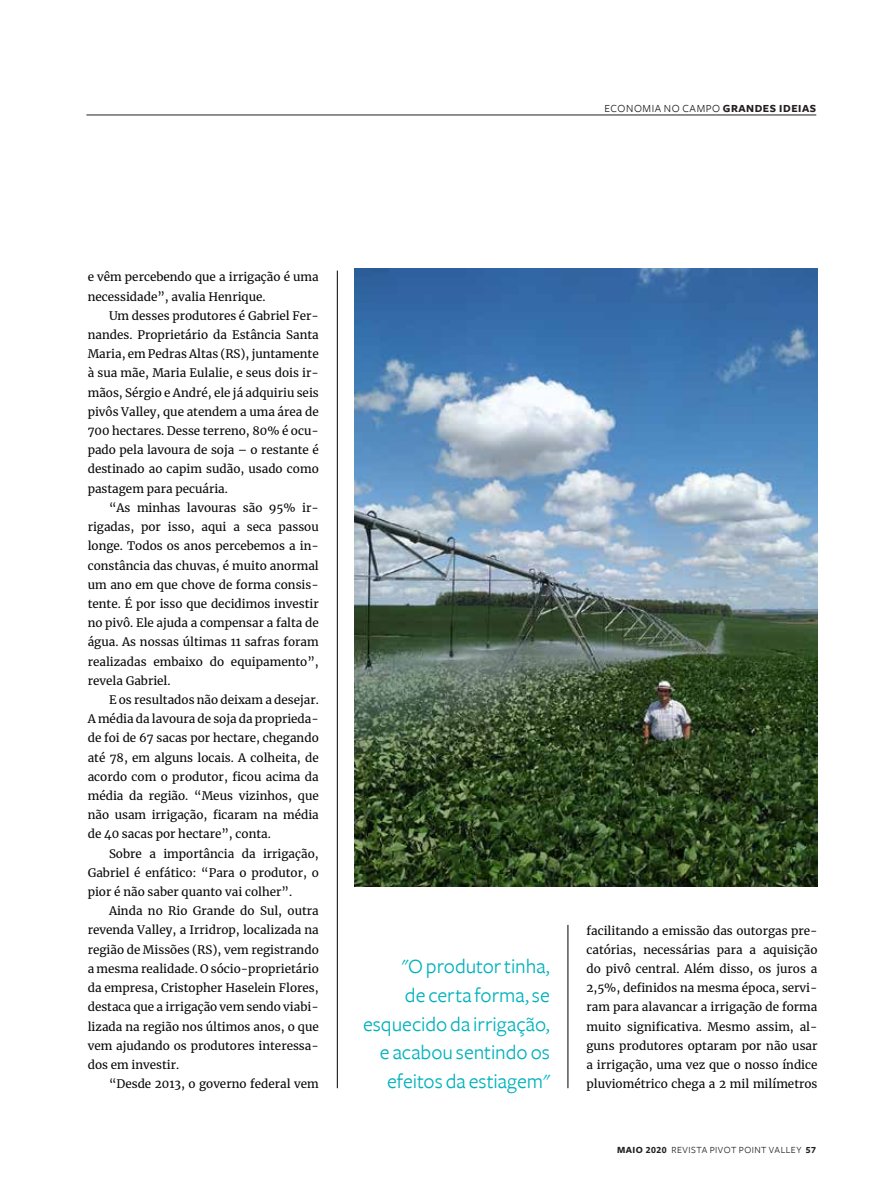
<style>
.page{position:relative;width:893px;height:1191px;background:#fff}
.page>*{position:absolute;margin:0;border:0;box-sizing:border-box;transform-origin:0 0}
.t1{font:21px/28.8px "Freight Sans";letter-spacing:-.005em;color:#00b2bb;text-align:right}
.t2{font:11.7px/19.2px "Merriweather";color:#070506;text-align:justify}
.t3{font:11.25px "Freight Sans";letter-spacing:.05em;color:#231f20}
.t4{font:9.75px "Freight Sans";letter-spacing:.05em;color:#231f20}
.s1{font-weight:700}
.s2{font-family:"Freight Sans Bold SC"}
</style>
<div class="page">
<hr style="left:86px;top:115px;width:730px;height:1px;background:#231f20">
<hr style="left:568px;top:925px;width:1px;height:163px;background:#000">
<hr style="left:337px;top:270px;width:1px;height:818px;background:#000">
<img style="left:354px;top:269px;width:463px;height:617px">
<p class="t3" style="left:604px;top:102px;width:213px">ECONOMIA NO CAMPO <span class="s1">GRANDES IDEIAS</span></p>
<p class="t2" style="left:88px;top:267px;width:233px">e vêm percebendo que a irrigação é uma</p>
<p class="t2" style="left:88px;top:286px;width:179px">necessidade”, avalia Henrique.</p>
<p class="t2" style="left:109px;top:306px;width:211px">Um desses produtores é Gabriel Fer-</p>
<p class="t2" style="left:88px;top:325px;width:233px">nandes. Proprietário da Estância Santa</p>
<p class="t2" style="left:88px;top:344px;width:233px">Maria, em Pedras Altas (RS), juntamente</p>
<p class="t2" style="left:88px;top:363px;width:233px">à sua mãe, Maria Eulalie, e seus dois ir-</p>
<p class="t2" style="left:88px;top:382px;width:233px">mãos, Sérgio e André, ele já adquiriu seis</p>
<p class="t2" style="left:88px;top:402px;width:233px">pivôs Valley, que atendem a uma área de</p>
<p class="t2" style="left:88px;top:421px;width:233px">700 hectares. Desse terreno, 80% é ocu-</p>
<p class="t2" style="left:88px;top:440px;width:233px">pado pela lavoura de soja – o restante é</p>
<p class="t2" style="left:88px;top:459px;width:233px">destinado ao capim sudão, usado como</p>
<p class="t2" style="left:88px;top:478px;width:142px">pastagem para pecuária.</p>
<p class="t2" style="left:109px;top:498px;width:211px">“As minhas lavouras são 95% ir-</p>
<p class="t2" style="left:88px;top:517px;width:233px">rigadas, por isso, aqui a seca passou</p>
<p class="t2" style="left:88px;top:536px;width:233px">longe. Todos os anos percebemos a in-</p>
<p class="t2" style="left:88px;top:555px;width:233px">constância das chuvas, é muito anormal</p>
<p class="t2" style="left:88px;top:574px;width:233px">um ano em que chove de forma consis-</p>
<p class="t2" style="left:88px;top:594px;width:233px">tente. É por isso que decidimos investir</p>
<p class="t2" style="left:88px;top:613px;width:233px">no pivô. Ele ajuda a compensar a falta de</p>
<p class="t2" style="left:88px;top:632px;width:233px">água. As nossas últimas 11 safras foram</p>
<p class="t2" style="left:88px;top:651px;width:233px">realizadas embaixo do equipamento”,</p>
<p class="t2" style="left:88px;top:670px;width:84px">revela Gabriel.</p>
<p class="t2" style="left:109px;top:690px;width:211px">E os resultados não deixam a desejar.</p>
<p class="t2" style="left:88px;top:709px;width:233px">A média da lavoura de soja da proprieda-</p>
<p class="t2" style="left:88px;top:728px;width:233px">de foi de 67 sacas por hectare, chegando</p>
<p class="t2" style="left:88px;top:747px;width:233px">até 78, em alguns locais. A colheita, de</p>
<p class="t2" style="left:88px;top:766px;width:233px">acordo com o produtor, ficou acima da</p>
<p class="t2" style="left:88px;top:786px;width:233px">média da região. “Meus vizinhos, que</p>
<p class="t2" style="left:88px;top:805px;width:233px">não usam irrigação, ficaram na média</p>
<p class="t2" style="left:88px;top:824px;width:185px">de 40 sacas por hectare”, conta.</p>
<p class="t2" style="left:109px;top:843px;width:211px">Sobre a importância da irrigação,</p>
<p class="t2" style="left:88px;top:862px;width:233px">Gabriel é enfático: “Para o produtor, o</p>
<p class="t2" style="left:88px;top:882px;width:206px">pior é não saber quanto vai colher”.</p>
<p class="t2" style="left:109px;top:901px;width:211px">Ainda no Rio Grande do Sul, outra</p>
<p class="t2" style="left:88px;top:920px;width:233px">revenda Valley, a Irridrop, localizada na</p>
<p class="t2" style="left:88px;top:939px;width:233px">região de Missões (RS), vem registrando</p>
<p class="t2" style="left:88px;top:958px;width:233px">a mesma realidade. O sócio-proprietário</p>
<p class="t2" style="left:88px;top:978px;width:233px">da empresa, Cristopher Haselein Flores,</p>
<p class="t2" style="left:88px;top:997px;width:233px">destaca que a irrigação vem sendo viabi-</p>
<p class="t2" style="left:88px;top:1016px;width:233px">lizada na região nos últimos anos, o que</p>
<p class="t2" style="left:88px;top:1035px;width:233px">vem ajudando os produtores interessa-</p>
<p class="t2" style="left:88px;top:1054px;width:93px">dos em investir.</p>
<p class="t2" style="left:109px;top:1074px;width:211px">“Desde 2013, o governo federal vem</p>
<p class="t1" style="left:363px;top:952px;width:188px">"O produtor tinha,<br>de certa forma, se esquecido da irrigação, e acabou sentindo os efeitos da estiagem"</p>
<p class="t2" style="left:586px;top:920px;width:233px">facilitando a emissão das outorgas pre&shy;catórias, necessárias para a aquisição do pivô central. Além disso, os juros a 2,5%, definidos na mesma época, servi&shy;ram para alavancar a irrigação de forma muito significativa. Mesmo assim, al&shy;guns produtores optaram por não usar a irrigação, uma vez que o nosso índice pluviométrico chega a 2 mil milímetros</p>
<p class="t4" style="left:617px;top:1144px;width:200px"><span class="s2">MAIO 2020</span> REVISTA PIVOT POINT VALLEY <span class="s2">57</span></p>
</div>
